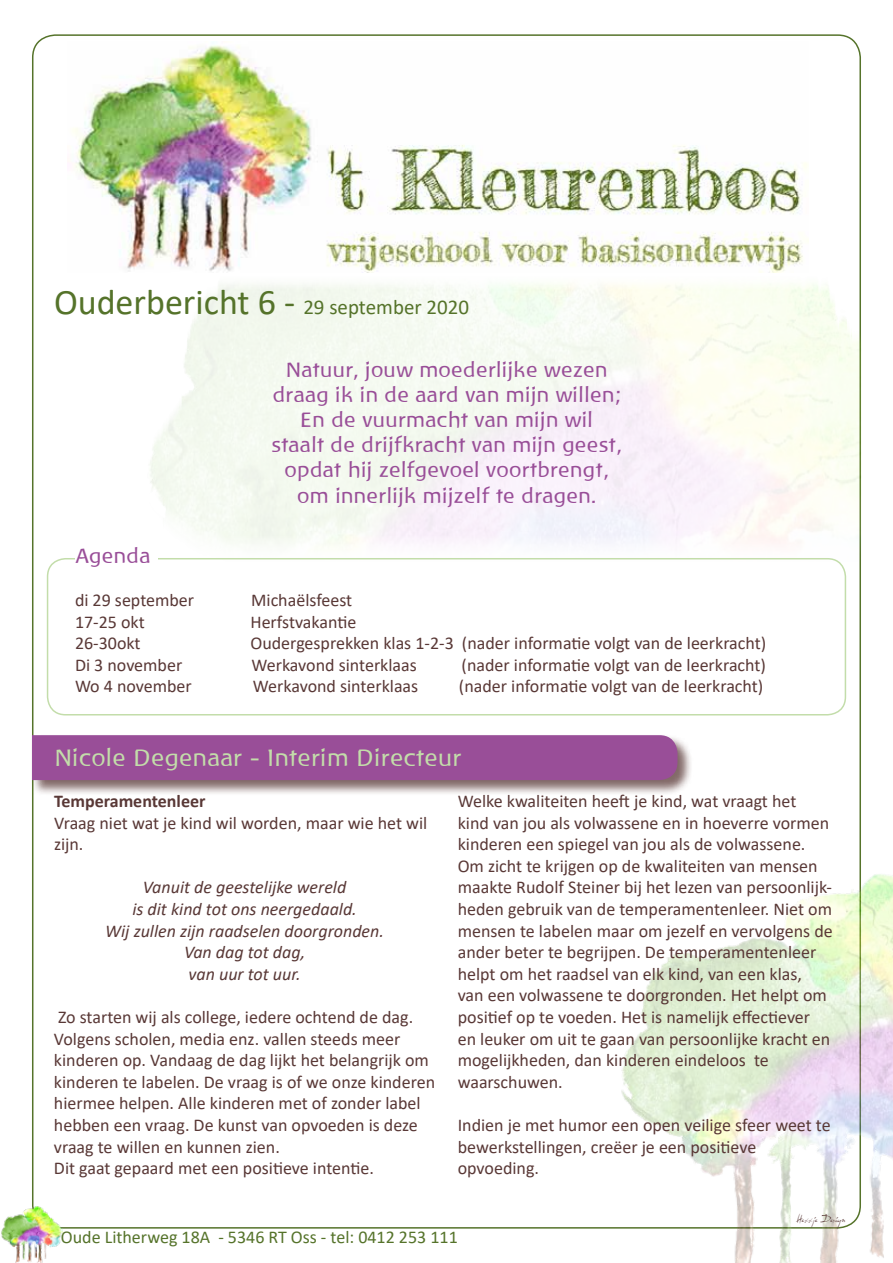
<style>
.page{position:relative;width:893px;height:1263px;background:#fff}
.page>*{position:absolute;margin:0;border:0;box-sizing:border-box;transform-origin:0 0}
.t1{font:24px "Baar Philos";color:#c3ddaa}
.t2{font:21px/25.2px "Baar Philos";color:#994e98;text-align:center}
.t3{font:21px "Calibri";color:#55732a}
.t4{font:18px/21.6px "Calibri";color:#593836}
.t5{font:italic 18px/21.6px "Calibri";color:#593836;text-align:center}
.t6{font:18px "Calibri";color:#55732a}
.t7{font:700 18px "Calibri";color:#593836}
.t8{font:9px "Dali";letter-spacing:-.025em;color:#593836}
.s1{font-size:36px}
</style>
<div class="page">
<img style="left:72px;top:45px;width:735px;height:228px">
<img style="left:603px;top:859px;width:290px;height:404px">
<img style="left:1px;top:1204px;width:62px;height:59px">
<img style="left:150px;top:273px;width:711px;height:295px">
<div style="left:47px;top:558px;width:799px;height:157px;border:2px solid #c3ddaa;border-radius:18px"></div>
<div style="left:75px;top:544px;width:83px;height:28px;background:#fff"></div>
<div style="left:31px;top:734px;width:662px;height:62px;background:#593836;opacity:.75"></div>
<div style="left:32px;top:735px;width:645px;height:45px;background:#994e98"></div>
<p class="t3" style="left:54px;top:292px;width:417px"><span class="s1">Ouderbericht 6 -</span> 29 september 2020</p>
<p class="t2" style="left:271px;top:357px;width:352px">Natuur, jouw moederlijke wezen draag ik in de aard van mijn willen; En de vuurmacht van mijn wil staalt de drijfkracht van mijn geest, opdat hij zelfgevoel voortbrengt, om innerlijk mijzelf te dragen.</p>
<p class="t2" style="left:75px;top:543px;width:77px">Agenda</p>
<p class="t4" style="left:75px;top:589px;width:121px">di 29 september</p>
<p class="t4" style="left:251px;top:589px;width:102px">Michaëlsfeest</p>
<p class="t4" style="left:75px;top:610px;width:71px">17-25 okt</p>
<p class="t4" style="left:250px;top:610px;width:107px">Herfstvakantie</p>
<p class="t4" style="left:75px;top:632px;width:67px">26-30okt</p>
<p class="t4" style="left:250px;top:632px;width:517px">Oudergesprekken klas 1-2-3 (nader informatie volgt van de leerkracht)</p>
<p class="t4" style="left:75px;top:654px;width:109px">Di 3 november</p>
<p class="t4" style="left:251px;top:654px;width:167px">Werkavond sinterklaas</p>
<p class="t4" style="left:462px;top:654px;width:306px">(nader informatie volgt van de leerkracht)</p>
<p class="t4" style="left:75px;top:675px;width:118px">Wo 4 november</p>
<p class="t4" style="left:253px;top:675px;width:167px">Werkavond sinterklaas</p>
<p class="t4" style="left:459px;top:675px;width:306px">(nader informatie volgt van de leerkracht)</p>
<h1 class="t1" style="left:54px;top:744px;width:409px">Nicole Degenaar - Interim Directeur</h1>
<p class="t7" style="left:54px;top:788px;width:153px">Temperamentenleer</p>
<p class="t4" style="left:54px;top:811px;width:375px">Vraag niet wat je kind wil worden, maar wie het wil zijn.</p>
<p class="t5" style="left:105px;top:876px;width:280px">Vanuit de geestelijke wereld<br>is dit kind tot ons neergedaald.<br>Wij zullen zijn raadselen doorgronden.<br>Van dag tot dag,<br>van uur tot uur.</p>
<p class="t4" style="left:54px;top:1006px;width:383px">Zo starten wij als college, iedere ochtend de dag.<br>Volgens scholen, media enz. vallen steeds meer kinderen op. Vandaag de dag lijkt het belangrijk om kinderen te labelen. De vraag is of we onze kinderen hiermee helpen. Alle kinderen met of zonder label hebben een vraag. De kunst van opvoeden is deze vraag te willen en kunnen zien.<br>Dit gaat gepaard met een positieve intentie.</p>
<p class="t4" style="left:458px;top:790px;width:376px">Welke kwaliteiten heeft je kind, wat vraagt het<br>kind van jou als volwassene en in hoeverre vormen kinderen een spiegel van jou als de volwassene.<br>Om zicht te krijgen op de kwaliteiten van mensen maakte Rudolf Steiner bij het lezen van persoonlijk&shy;heden gebruik van de temperamentenleer. Niet om mensen te labelen maar om jezelf en vervolgens de ander beter te begrijpen. De temperamentenleer helpt om het raadsel van elk kind, van een klas,<br>van een volwassene te doorgronden. Het helpt om positief op te voeden. Het is namelijk effectiever en leuker om uit te gaan van persoonlijke kracht en mogelijkheden, dan kinderen eindeloos te waarschuwen.</p>
<p class="t4" style="left:458px;top:1114px;width:374px">Indien je met humor een open veilige sfeer weet te bewerkstellingen, creëer je een positieve opvoeding.</p>
<p class="t6" style="left:61px;top:1224px;width:398px">Oude Litherweg 18A - 5346 RT Oss - tel: 0412 253 111</p>
<p class="t8" style="left:796px;top:1214px;width:51px">Hexxje Design</p>
</div>
